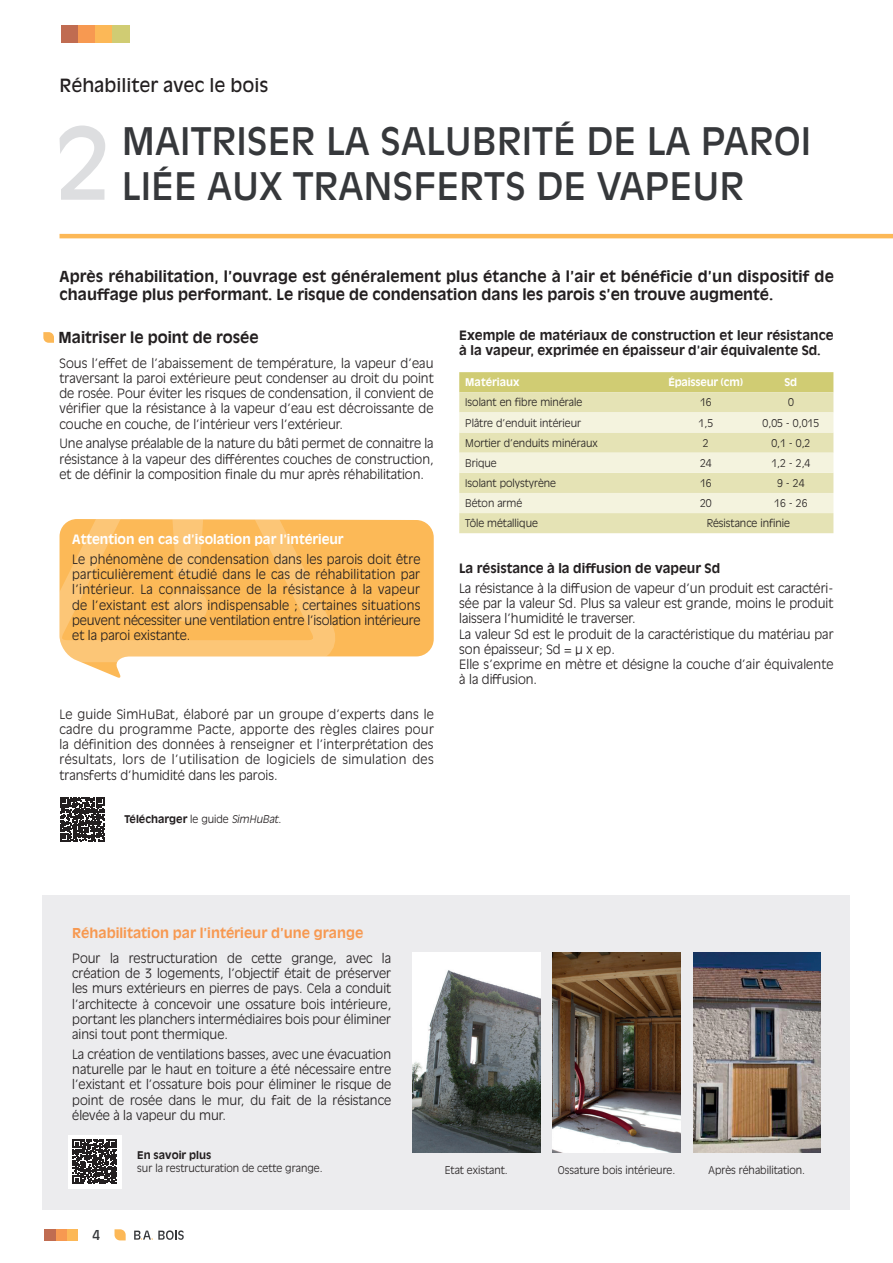
<style>
.page{position:relative;width:893px;height:1263px;background:#fff}
.page>*{position:absolute;margin:0;border:0;box-sizing:border-box;transform-origin:0 0}
.t1{font:98.1px "Antique Olive Std";color:#dddee0}
.t2{font:37.5px/45px "Antique Olive Std";color:#36383b}
.t3{font:18px "Antique Olive Std";color:#231f20}
.t4{font:700 15px/18px "Antique Olive Std";color:#231f20}
.t5{font:700 13.5px "Antique Olive Std";color:#f79951}
.t6{font:13.5px "Antique Olive Std";color:#36383b}
.t7{font:300 12.75px/15.3px "Antique Olive Std";color:#231f20;text-align:justify}
.t8{font:700 12.75px/15.3px "Antique Olive Std";color:#231f20}
.t9{font:700 12.75px "Antique Olive Std";color:#fff}
.t10{font:300 10.5px/12.6px "Antique Olive Std";color:#231f20}
.t11{font:700 10.5px "Antique Olive Std";color:#231f20}
.t12{font:700 10.5px "Antique Olive Std";letter-spacing:-.02em;color:#fff}
.t13{font:700 10.5px "Antique Olive Std";color:#fff}
.s1{font-weight:300}
.s2{font-weight:300;font-style:italic}
.s3{font-weight:700}
</style>
<div class="page">
<hr style="left:60px;top:234px;width:833px;height:4px;background:#fcb857">
<svg style="left:43px;top:332px;width:11px;height:11px"></svg>
<div style="left:67px;top:1229px;width:11px;height:11px;background:#fcb857"></div>
<svg style="left:115px;top:1229px;width:11px;height:11px"></svg>
<div style="left:56px;top:1229px;width:11px;height:11px;background:#f79951"></div>
<div style="left:45px;top:1229px;width:11px;height:11px;background:#c06c51"></div>
<svg style="left:134px;top:1230px;width:50px;height:10px"></svg>
<svg style="left:86px;top:519px;width:348px;height:159px;fill:#fcb957"></svg>
<svg style="left:60px;top:519px;width:277px;height:145px;background:#fcc069"></svg>
<div style="left:459px;top:372px;width:374px;height:20px;background:#d0cc73"></div>
<div style="left:459px;top:392px;width:374px;height:141px;background:#e5e3b5"></div>
<svg style="left:459px;top:412px;width:374px;height:101px;background:#eeecce"></svg>
<div style="left:43px;top:895px;width:807px;height:315px;background:#ececee"></div>
<img style="left:412px;top:953px;width:128px;height:200px">
<img style="left:553px;top:953px;width:127px;height:200px">
<img style="left:693px;top:953px;width:128px;height:200px">
<div style="left:68px;top:1135px;width:54px;height:53px;background:#fff"></div>
<svg style="left:73px;top:1139px;width:44px;height:45px"></svg>
<div style="left:62px;top:26px;width:17px;height:17px;background:#c06c51"></div>
<div style="left:79px;top:26px;width:17px;height:17px;background:#f79951"></div>
<div style="left:96px;top:26px;width:17px;height:17px;background:#fcb857"></div>
<div style="left:113px;top:26px;width:17px;height:17px;background:#d0cc73"></div>
<svg style="left:60px;top:797px;width:44px;height:44px"></svg>
<p class="t3" style="left:60px;top:74px;width:211px">Réhabiliter avec le bois</p>
<p class="t1" style="left:55px;top:105px;width:56px">2</p>
<p class="t2" style="left:122px;top:119px;width:691px">MAITRISER LA SALUBRITÉ DE LA PAROI<br>LIÉE AUX TRANSFERTS DE VAPEUR</p>
<p class="t4" style="left:60px;top:268px;width:776px">Après réhabilitation, l’ouvrage est généralement plus étanche à l’air et bénéficie d’un dispositif de chauffage plus performant. Le risque de condensation dans les parois s’en trouve augmenté.</p>
<p class="t4" style="left:59px;top:328px;width:202px">Maitriser le point de rosée</p>
<p class="t7" style="left:60px;top:355px;width:376px">Sous l’effet de l’abaissement de température, la vapeur d’eau traversant la paroi extérieure peut condenser au droit du point de rosée. Pour éviter les risques de condensation, il convient de vérifier que la résistance à la vapeur d’eau est décroissante de couche en couche, de l’intérieur vers l’extérieur.</p>
<p class="t7" style="left:60px;top:436px;width:376px">Une analyse préalable de la nature du bâti permet de connaitre la résistance à la vapeur des différentes couches de construction, et de définir la composition finale du mur après réhabilitation.</p>
<p class="t9" style="left:72px;top:532px;width:273px">Attention en cas d’isolation par l’intérieur</p>
<p class="t7" style="left:72px;top:552px;width:350px">Le phénomène de condensation dans les parois doit être particulièrement étudié dans le cas de réhabilitation par l’intérieur. La connaissance de la résistance à la vapeur de l’existant est alors indispensable ; certaines situations peuvent nécessiter une ventilation entre l’isolation intérieure et la paroi existante.</p>
<p class="t7" style="left:60px;top:706px;width:376px">Le guide SimHuBat, élaboré par un groupe d’experts dans le cadre du programme Pacte, apporte des règles claires pour la définition des données à renseigner et l’interprétation des résultats, lors de l’utilisation de logiciels de simulation des transferts d’humidité dans les parois.</p>
<p class="t11" style="left:125px;top:813px;width:158px">Télécharger <span class="s1">le guide</span> <span class="s2">SimHuBat</span><span class="s1">.</span></p>
<p class="t8" style="left:459px;top:328px;width:376px">Exemple de matériaux de construction et leur résistance à la vapeur, exprimée en épaisseur d’air équivalente Sd.</p>
<p class="t13" style="left:465px;top:376px;width:56px">Matériaux</p>
<p class="t12" style="left:668px;top:376px;width:76px">Épaisseur (cm)</p>
<p class="t12" style="left:785px;top:376px;width:14px">Sd</p>
<p class="t10" style="left:465px;top:396px;width:119px">Isolant en fibre minérale</p>
<p class="t10" style="left:700px;top:396px;width:13px">16</p>
<p class="t10" style="left:788px;top:396px;width:7px">0</p>
<p class="t10" style="left:465px;top:417px;width:117px">Plâtre d’enduit intérieur</p>
<p class="t10" style="left:699px;top:417px;width:16px">1,5</p>
<p class="t10" style="left:763px;top:417px;width:58px">0,05 - 0,015</p>
<p class="t10" style="left:465px;top:437px;width:134px">Mortier d’enduits minéraux</p>
<p class="t10" style="left:703px;top:437px;width:7px">2</p>
<p class="t10" style="left:771px;top:437px;width:41px">0,1 - 0,2</p>
<p class="t10" style="left:465px;top:457px;width:33px">Brique</p>
<p class="t10" style="left:700px;top:457px;width:13px">24</p>
<p class="t10" style="left:771px;top:457px;width:41px">1,2 - 2,4</p>
<p class="t10" style="left:465px;top:477px;width:92px">Isolant polystyrène</p>
<p class="t10" style="left:700px;top:477px;width:13px">16</p>
<p class="t10" style="left:777px;top:477px;width:29px">9 - 24</p>
<p class="t10" style="left:465px;top:497px;width:59px">Béton armé</p>
<p class="t10" style="left:700px;top:497px;width:13px">20</p>
<p class="t10" style="left:774px;top:497px;width:35px">16 - 26</p>
<p class="t10" style="left:465px;top:517px;width:74px">Tôle métallique</p>
<p class="t10" style="left:707px;top:517px;width:85px">Résistance infinie</p>
<p class="t8" style="left:459px;top:561px;width:262px">La résistance à la diffusion de vapeur Sd</p>
<p class="t7" style="left:459px;top:580px;width:376px">La résistance à la diffusion de vapeur d’un produit est caractéri&shy;sée par la valeur Sd. Plus sa valeur est grande, moins le produit laissera l’humidité le traverser.</p>
<p class="t7" style="left:459px;top:626px;width:376px">La valeur Sd est le produit de la caractéristique du matériau par son épaisseur; Sd = µ x ep.</p>
<p class="t7" style="left:459px;top:657px;width:376px">Elle s’exprime en mètre et désigne la couche d’air équivalente à la diffusion.</p>
<p class="t5" style="left:72px;top:925px;width:293px">Réhabilitation par l’intérieur d’une grange</p>
<p class="t7" style="left:72px;top:950px;width:320px">Pour la restructuration de cette grange, avec la création de 3 logements, l’objectif était de préserver les murs extérieurs en pierres de pays. Cela a conduit l’architecte à concevoir une ossature bois intérieure, portant les planchers intermédiaires bois pour éliminer ainsi tout pont thermique.</p>
<p class="t7" style="left:72px;top:1046px;width:320px">La création de ventilations basses, avec une évacuation naturelle par le haut en toiture a été nécessaire entre l’existant et l’ossature bois pour éliminer le risque de point de rosée dans le mur, du fait de la résistance élevée à la vapeur du mur.</p>
<p class="t6" style="left:93px;top:1227px;width:9px">4</p>
<p class="t10" style="left:137px;top:1149px;width:187px"><span class="s3">En savoir plus<br></span>sur la restructuration de cette grange.</p>
<p class="t10" style="left:445px;top:1164px;width:65px">Etat existant.</p>
<p class="t10" style="left:558px;top:1164px;width:119px">Ossature bois intérieure.</p>
<p class="t10" style="left:709px;top:1164px;width:98px">Après réhabilitation.</p>
</div>
